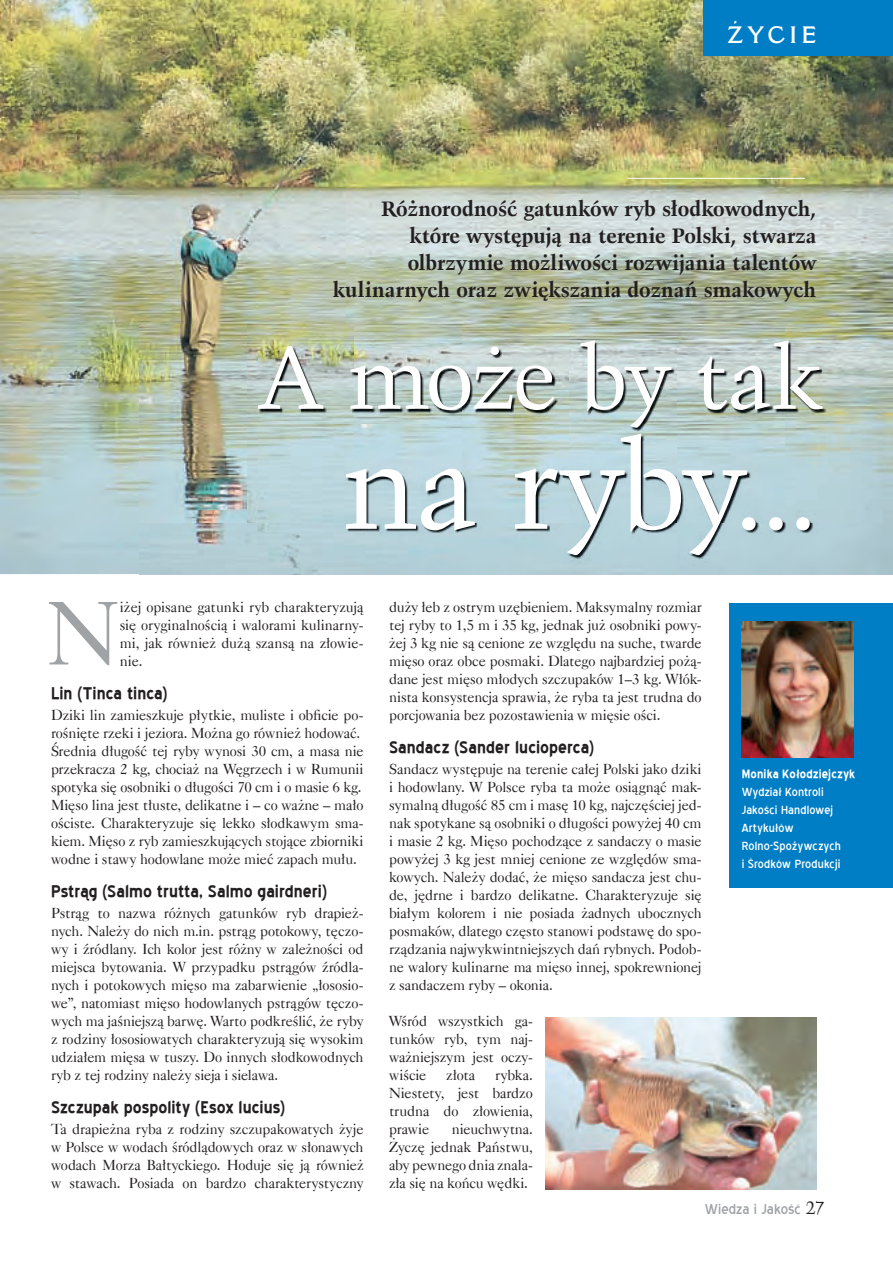
<style>
.page{position:relative;width:893px;height:1263px;background:#fff}
.page>*{position:absolute;margin:0;border:0;box-sizing:border-box;transform-origin:0 0}
.t1{font:123px "Kuenst 480 EU";letter-spacing:-.01em;color:#fff}
.t2{font:90px "Caslon 540 EU";color:#9fa3a5}
.t3{font:88.5px "Kuenst 480 EU";letter-spacing:-.005em;color:#fff}
.t4{font:700 23.1px "Della Robbia EU";letter-spacing:.215em;color:#fff}
.t5{font:700 21px/27px "Kuenst 480 EU";letter-spacing:-.005em;color:#231f20;text-align:right}
.t6{font:700 21px "Blue Highway";color:#231f20}
.t7{font:18px "Blue Highway";color:#9fa3a5}
.t8{font:15px/18px "Blue Highway";letter-spacing:.005em;color:#fff}
.t9{font:700 15px "Blue Highway";letter-spacing:.01em;color:#fff}
.t10{font:14.7px/18px "Caslon 540 EU";letter-spacing:-.005em;color:#231f20;text-align:justify}
</style>
<div class="page">
<img style="left:0;top:0;width:893px;height:574px">
<div style="left:703px;top:0;width:190px;height:55px;background:#007ec5"></div>
<hr style="left:628px;top:178px;width:177px;height:1px;background:#fff">
<img style="left:140px;top:324px;width:753px;height:251px">
<img style="left:546px;top:1018px;width:270px;height:171px">
<div style="left:729px;top:603px;width:164px;height:285px;background:#007ec5"></div>
<img style="left:742px;top:621px;width:111px;height:137px">
<h3 class="t4" style="left:728px;top:20px;width:90px">żYCie</h3>
<h3 class="t5" style="left:333px;top:196px;width:485px">Różnorodność gatunków ryb słodkowodnych, które występują na terenie Polski, stwarza olbrzymie możliwości rozwijania talentów kulinarnych oraz zwiększania doznań smakowych</h3>
<h3 class="t3" style="left:259px;top:324px;width:563px">A może by tak</h3>
<h1 class="t1" style="left:342px;top:410px;width:480px">na ryby...</h1>
<p class="t10" style="left:120px;top:598px;width:245px">iżej opisane gatunki ryb charakteryzują się oryginalnością i walorami kulinarny&shy;mi, jak również dużą szansą na złowie&shy;nie.</p>
<h3 class="t6" style="left:51px;top:683px;width:118px">Lin (Tinca tinca)</h3>
<p class="t10" style="left:51px;top:706px;width:314px;text-align:left">Dziki lin zamieszkuje płytkie, muliste i obficie po&shy;rośnięte rzeki i jeziora. Można go również hodować.<br>Średnia długość tej ryby wynosi 30 cm, a masa nie przekracza 2 kg, chociaż na Węgrzech i w Rumunii spotyka się osobniki o długości 70 cm i o masie 6 kg.<br>Mięso lina jest tłuste, delikatne i – co ważne – mało ościste. Charakteryzuje się lekko słodkawym sma&shy;kiem. Mięso z ryb zamieszkujących stojące zbiorniki wodne i stawy hodowlane może mieć zapach mułu.</p>
<h3 class="t6" style="left:51px;top:881px;width:278px">Pstrąg (Salmo trutta, Salmo gairdneri)</h3>
<p class="t10" style="left:51px;top:904px;width:314px">Pstrąg to nazwa różnych gatunków ryb drapież&shy;nych. Należy do nich m.in. pstrąg potokowy, tęczo&shy;wy i źródlany. Ich kolor jest różny w zależności od miejsca bytowania. W przypadku pstrągów źródla&shy;nych i potokowych mięso ma zabarwienie „łososio&shy;we”, natomiast mięso hodowlanych pstrągów tęczo&shy;wych ma jaśniejszą barwę. Warto podkreślić, że ryby z rodziny łososiowatych charakteryzują się wysokim udziałem mięsa w tuszy. Do innych słodkowodnych ryb z tej rodziny należy sieja i sielawa.</p>
<h3 class="t6" style="left:51px;top:1097px;width:236px">Szczupak pospolity (Esox lucius)</h3>
<p class="t10" style="left:51px;top:1120px;width:314px">Ta drapieżna ryba z rodziny szczupakowatych żyje w Polsce w wodach śródlądowych oraz w słonawych wodach Morza Bałtyckiego. Hoduje się ją również w stawach. Posiada on bardzo charakterystyczny</p>
<h2 class="t2" style="left:47px;top:578px;width:74px">N</h2>
<p class="t10" style="left:389px;top:598px;width:314px">duży łeb z ostrym uzębieniem. Maksymalny rozmiar tej ryby to 1,5 m i 35 kg, jednak już osobniki powy&shy;żej 3 kg nie są cenione ze względu na suche, twarde mięso oraz obce posmaki. Dlatego najbardziej pożą&shy;dane jest mięso młodych szczupaków 1–3 kg. Włók&shy;nista konsystencja sprawia, że ryba ta jest trudna do porcjowania bez pozostawienia w mięsie ości.</p>
<h3 class="t6" style="left:389px;top:737px;width:206px">Sandacz (Sander lucioperca)</h3>
<p class="t10" style="left:389px;top:760px;width:314px">Sandacz występuje na terenie całej Polski jako dziki i hodowlany. W Polsce ryba ta może osiągnąć mak&shy;symalną długość 85 cm i masę 10 kg, najczęściej jed&shy;nak spotykane są osobniki o długości powyżej 40 cm i masie 2 kg. Mięso pochodzące z sandaczy o masie powyżej 3 kg jest mniej cenione ze względów sma&shy;kowych. Należy dodać, że mięso sandacza jest chu&shy;de, jędrne i bardzo delikatne. Charakteryzuje się białym kolorem i nie posiada żadnych ubocznych posmaków, dlatego często stanowi podstawę do spo&shy;rządzania najwykwintniejszych dań rybnych. Podob&shy;ne walory kulinarne ma mięso innej, spokrewnionej z sandaczem ryby – okonia.</p>
<p class="t10" style="left:389px;top:1012px;width:145px">Wśród wszystkich ga&shy;tunków ryb, tym naj&shy;ważniejszym jest oczy&shy;wiście</p>
<p class="t10" style="left:389px;top:1066px;width:145px;text-indent:106px">rybka.<br>Niestety, jest bardzo trudna do złowienia, prawie</p>
<p class="t10" style="left:446px;top:1066px;width:30px">złota</p>
<p class="t10" style="left:389px;top:1120px;width:145px;text-indent:63px">nieuchwytna.<br>Życzę jednak Państwu, aby pewnego dnia znala&shy;zła się na końcu wędki.</p>
<p class="t9" style="left:742px;top:766px;width:115px">Monika Kołodziejczyk</p>
<p class="t8" style="left:742px;top:783px;width:100px">Wydział Kontroli<br>Jakości Handlowej<br>Artykułów<br>Rolno-Spożywczych i Środków Produkcji</p>
<p class="t7" style="left:705px;top:1202px;width:98px">Wiedza i Jakość</p>
</div>
